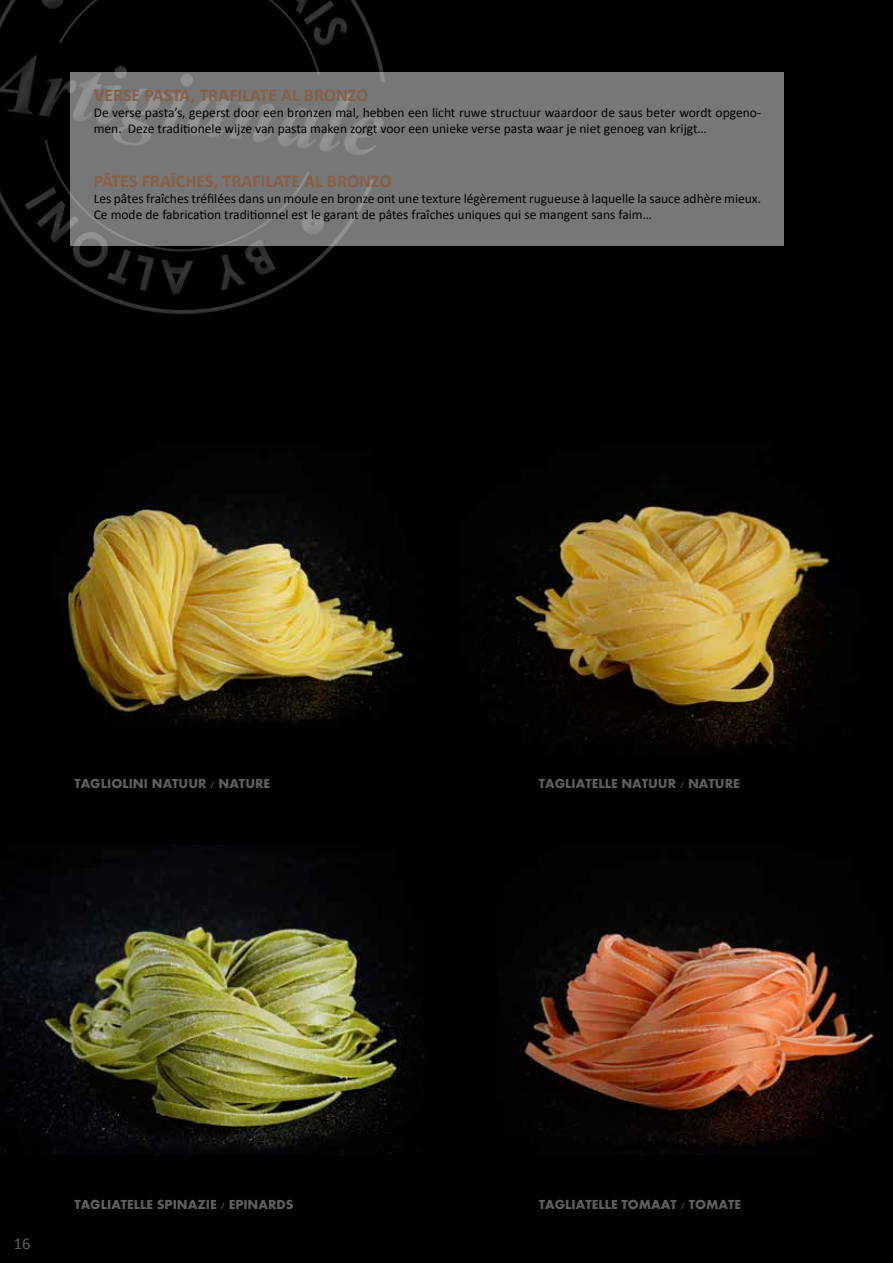
<style>
.page{position:relative;width:893px;height:1263px;background:#000}
.page>*{position:absolute;margin:0;border:0;box-sizing:border-box;transform-origin:0 0}
.t1{font:700 18px "Calibri";color:#876046}
.t2{font:16.5px "Calibri";color:#5f5e5d}
.t3{font:13.5px/16.2px "Calibri";color:#020203}
.t4{font:700 13.5px "Aharoni";color:#5f5e5d}
</style>
<div class="page">
<img style="left:481px;top:494px;width:360px;height:255px">
<img style="left:514px;top:913px;width:363px;height:242px">
<img style="left:0;top:844px;width:424px;height:311px">
<img style="left:68px;top:498px;width:339px;height:225px">
<svg style="left:0;top:0;width:384px;height:314px"></svg>
<svg style="left:70px;top:72px;width:714px;height:174px;background:#787878"></svg>
<h1 class="t1" style="left:94px;top:83px;width:276px">VERSE PASTA, TRAFILATE AL BRONZO</h1>
<p class="t3" style="left:94px;top:104px;width:669px">De verse pasta’s, geperst door een bronzen mal, hebben een licht ruwe structuur waardoor de saus beter wordt opgeno&shy;men. Deze traditionele wijze van pasta maken zorgt voor een unieke verse pasta waar je niet genoeg van krijgt…</p>
<h1 class="t1" style="left:94px;top:170px;width:299px">PÂTES FRAÎCHES, TRAFILATE AL BRONZO</h1>
<p class="t3" style="left:94px;top:191px;width:669px">Les pâtes fraîches tréfilées dans un moule en bronze ont une texture légèrement rugueuse à laquelle la sauce adhère mieux.<br>Ce mode de fabrication traditionnel est le garant de pâtes fraîches uniques qui se mangent sans faim…</p>
<p class="t4" style="left:74px;top:778px;width:197px">TAGLIOLINI NATUUR / NATURE</p>
<p class="t4" style="left:539px;top:778px;width:202px">TAGLIATELLE NATUUR / NATURE</p>
<p class="t2" style="left:14px;top:1233px;width:18px">16</p>
<p class="t4" style="left:74px;top:1199px;width:221px">TAGLIATELLE SPINAZIE / EPINARDS</p>
<p class="t4" style="left:539px;top:1199px;width:204px">TAGLIATELLE TOMAAT / TOMATE</p>
</div>
